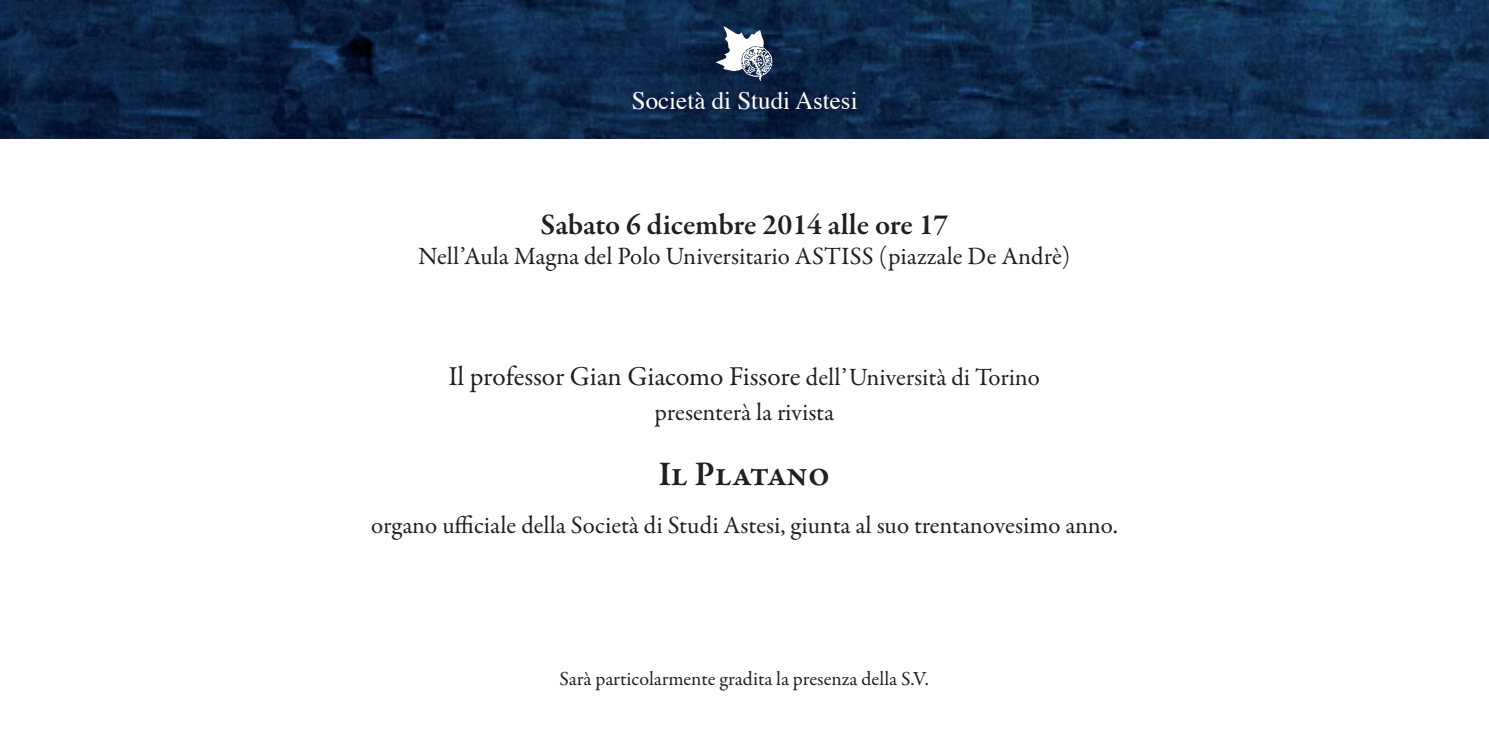
<style>
.page{position:relative;width:1489px;height:745px;background:#fff}
.page>*{position:absolute;margin:0;border:0;box-sizing:border-box;transform-origin:0 0}
.t1{font:600 35px "Garamond Premr Pro";letter-spacing:-.015em;color:#231f20}
.t2{font:600 30px "Garamond Premr Pro";color:#231f20}
.t3{font:27.5px "Garamond Premr Pro";color:#231f20}
.t4{font:25px "Garamond Premr Pro";color:#231f20}
.t5{font:25px "Times";color:#fff}
.t6{font:20px "Garamond Premr Pro";letter-spacing:-.005em;color:#231f20}
.s1{font-size:25px}
</style>
<div class="page">
<img style="left:0;top:0;width:1488px;height:138px">
<svg style="left:715px;top:26px;width:57px;height:55px"></svg>
<p class="t5" style="left:631px;top:77px;width:227px">Società di Studi Astesi</p>
<p class="t2" style="left:540px;top:206px;width:409px">Sabato 6 dicembre 2014 alle ore 17</p>
<p class="t4" style="left:418px;top:240px;width:653px">Nell’Aula Magna del Polo Universitario ASTISS (piazzale De Andrè)</p>
<p class="t3" style="left:448px;top:360px;width:593px">Il professor Gian Giacomo Fissore <span class="s1">dell’Università di Torino</span></p>
<p class="t4" style="left:654px;top:397px;width:181px">presenterà la rivista</p>
<p class="t1" style="left:658px;top:452px;width:173px">Il Platano</p>
<p class="t4" style="left:371px;top:509px;width:748px">organo ufficiale della Società di Studi Astesi, giunta al suo trentanovesimo anno.</p>
<p class="t6" style="left:559px;top:665px;width:371px">Sarà particolarmente gradita la presenza della S.V.</p>
</div>
